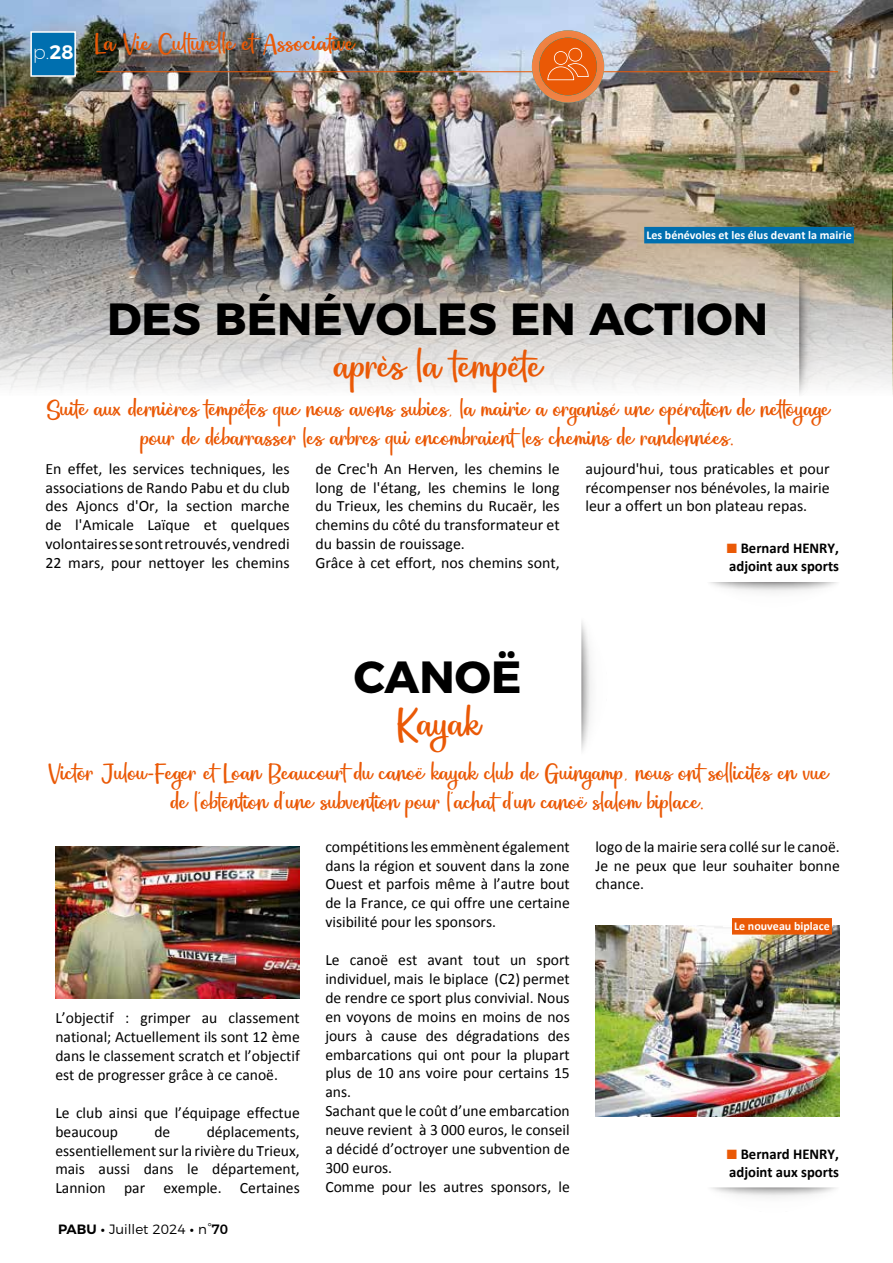
<style>
.page{position:relative;width:893px;height:1263px;background:#fff}
.page>*{position:absolute;margin:0;border:0;box-sizing:border-box;transform-origin:0 0}
.t1{font:700 45px "Montserrat";color:#000}
.t2{font:40.5px "Astronauta Script";color:#ea5906}
.t3{font:25.5px "Astronauta Script";color:#ea5906}
.t4{font:24px/28.8px "Astronauta Script";color:#ea5906;text-align:center}
.t5{font:200 19.5px "Montserrat";color:#fff}
.t6{font:15.75px/18.9px "Calibri";color:#000;text-align:justify}
.t7{font:700 15px/18px "Calibri";color:#000}
.t8{font:300 13.5px "Montserrat";color:#000}
.t9{font:700 12px "Calibri";color:#fff}
.s1{font-weight:600}
.s2{color:#ea5906}
.s3{font-weight:500}
</style>
<div class="page">
<img style="left:0;top:0;width:893px;height:395px">
<div style="left:644px;top:227px;width:210px;height:16px;background:#006faf"></div>
<img style="left:799px;top:259px;width:26px;height:136px">
<img style="left:581px;top:622px;width:11px;height:129px">
<hr style="left:96px;top:71px;width:742px;height:1px;background:#ea5906">
<div style="left:532px;top:30px;width:72px;height:73px;background:#fff;opacity:.75"></div>
<div style="left:539px;top:38px;width:58px;height:57px;background:#ea5906;border-radius:50%"></div>
<svg style="left:547px;top:48px;width:42px;height:32px"></svg>
<img style="left:55px;top:846px;width:244px;height:153px">
<img style="left:595px;top:926px;width:245px;height:190px">
<div style="left:732px;top:918px;width:100px;height:16px;background:#ea5906"></div>
<svg style="left:30px;top:30px;width:47px;height:48px;background:#2882b5"></svg>
<p class="t5" style="left:33px;top:37px;width:42px">p.<span class="s1">28</span></p>
<h3 class="t3" style="left:94px;top:26px;width:262px">La Vie Culturelle et Associative</h3>
<p class="t9" style="left:646px;top:228px;width:207px">Les bénévoles et les élus devant la mairie</p>
<h1 class="t1" style="left:107px;top:282px;width:662px">DES BÉNÉVOLES EN ACTION</h1>
<h2 class="t2" style="left:333px;top:339px;width:210px">après la tempête</h2>
<h3 class="t4" style="left:46px;top:395px;width:785px">Suite aux dernières tempêtes que nous avons subies, la mairie a organisé une opération de nettoyage pour de débarrasser les arbres qui encombraient les chemins de randonnées.</h3>
<p class="t6" style="left:45px;top:458px;width:246px">En effet, les services techniques, les associations de Rando Pabu et du club des Ajoncs d'Or, la section marche de l'Amicale Laïque et quelques volontaires se sont retrouvés, vendredi 22 mars, pour nettoyer les chemins</p>
<p class="t6" style="left:315px;top:458px;width:246px;text-align:left">de Crec'h An Herven, les chemins le long de l'étang, les chemins le long du Trieux, les chemins du Rucaër, les chemins du côté du transformateur et du bassin de rouissage.<br>Grâce à cet effort, nos chemins sont,</p>
<p class="t6" style="left:585px;top:458px;width:246px">aujourd'hui, tous praticables et pour récompenser nos bénévoles, la mairie leur a offert un bon plateau repas.</p>
<p class="t7" style="left:727px;top:539px;width:114px"><span class="s2">■</span> Bernard HENRY, adjoint aux sports</p>
<h1 class="t1" style="left:354px;top:640px;width:169px">CANOË</h1>
<h2 class="t2" style="left:395px;top:698px;width:86px">Kayak</h2>
<h3 class="t4" style="left:47px;top:760px;width:782px">Victor Julou-Feger et Loan Beaucourt du canoë kayak club de Guingamp, nous ont sollicités en vue de l’obtention d’une subvention pour l’achat d’un canoë slalom biplace.</h3>
<p class="t6" style="left:55px;top:1008px;width:246px">L’objectif : grimper au classement national; Actuellement ils sont 12 ème dans le classement scratch et l’objectif est de progresser grâce à ce canoë.</p>
<p class="t6" style="left:55px;top:1102px;width:246px">Le club ainsi que l’équipage effectue beaucoup</p>
<p class="t6" style="left:55px;top:1121px;width:246px;text-indent:151px">déplacements, essentiellement sur la rivière du Trieux, mais aussi dans le département, Lannion par exemple. Certaines</p>
<p class="t6" style="left:154px;top:1121px;width:17px">de</p>
<p class="t8" style="left:58px;top:1218px;width:172px"><span class="s1">PABU •</span> Juillet 2024 <span class="s1">•</span> n°<span class="s3">70</span></p>
<p class="t6" style="left:325px;top:836px;width:246px">compétitions les emmènent également dans la région et souvent dans la zone Ouest et parfois même à l’autre bout de la France, ce qui offre une certaine visibilité pour les sponsors.</p>
<p class="t6" style="left:325px;top:949px;width:246px;text-align:left">Le canoë est avant tout un sport individuel, mais le biplace (C2) permet de rendre ce sport plus convivial. Nous en voyons de moins en moins de nos jours à cause des dégradations des embarcations qui ont pour la plupart plus de 10 ans voire pour certains 15 ans.<br>Sachant que le coût d’une embarcation neuve revient à 3 000 euros, le conseil a décidé d’octroyer une subvention de<br>300 euros.<br>Comme pour les autres sponsors, le</p>
<p class="t6" style="left:595px;top:836px;width:246px">logo de la mairie sera collé sur le canoë.<br>Je ne peux que leur souhaiter bonne chance.</p>
<p class="t9" style="left:734px;top:919px;width:97px">Le nouveau biplace</p>
<p class="t7" style="left:727px;top:1144px;width:114px"><span class="s2">■</span> Bernard HENRY, adjoint aux sports</p>
</div>
